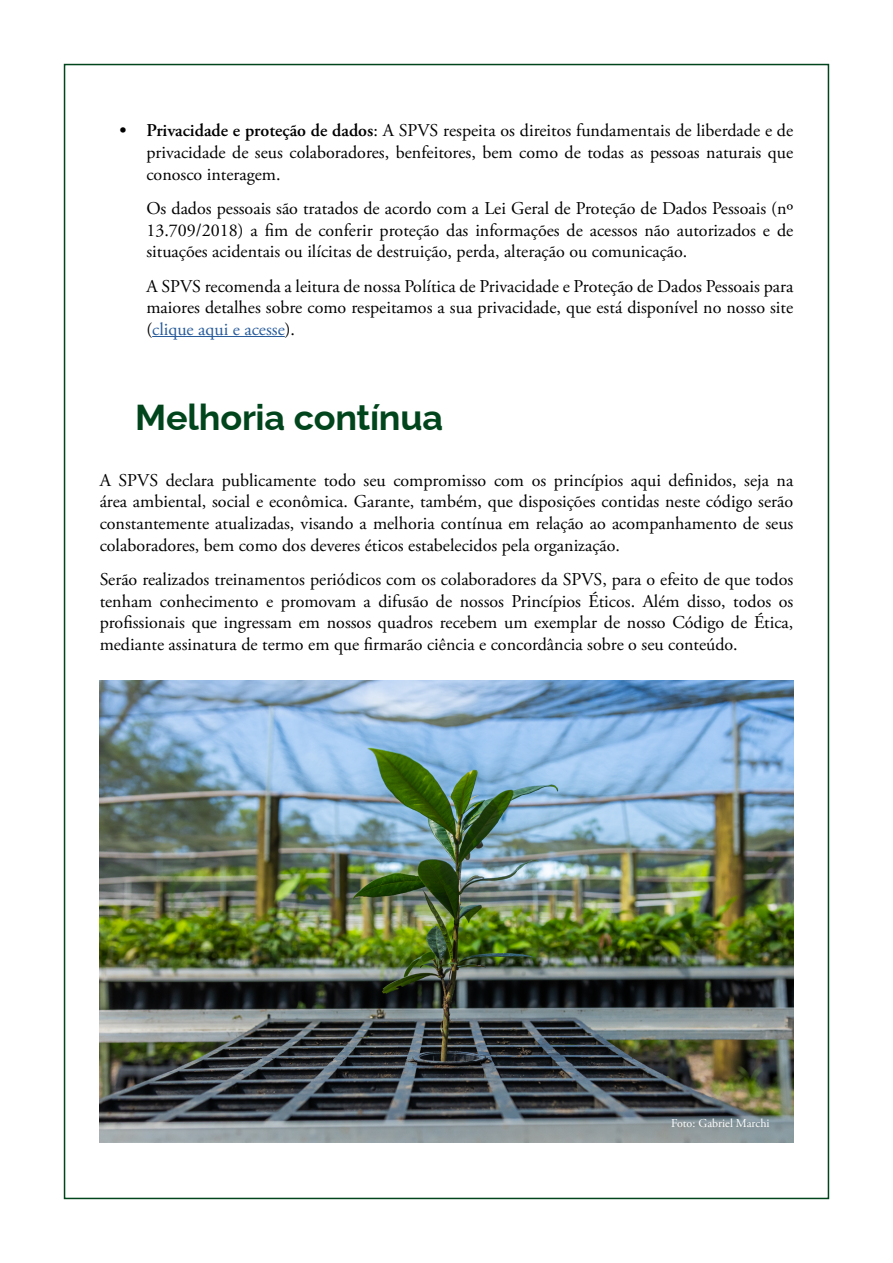
<style>
.page{position:relative;width:893px;height:1263px;background:#fff}
.page>*{position:absolute;margin:0;border:0;box-sizing:border-box;transform-origin:0 0}
.t1{font:100 36px "Raleway";letter-spacing:-.005em;color:#00451c}
.t2{font:18px/21.6px "Adobe Garamond Pro";color:#000;text-align:justify}
.t3{font:12px "Adobe Garamond Pro";color:#fff}
.s1{font-weight:600}
.s2{color:#275b9b}
</style>
<div class="page">
<hr style="left:152px;top:336px;width:133px;height:1px;background:#275b9b">
<img style="left:100px;top:680px;width:693px;height:463px">
<p class="t2" style="left:146px;top:120px;width:648px;text-indent:-27px"><span class="s1">• Privacidade e proteção de dados</span>: A SPVS respeita os direitos fundamentais de liberdade e de privacidade de seus colaboradores, benfeitores, bem como de todas as pessoas naturais que conosco interagem.</p>
<p class="t2" style="left:146px;top:198px;width:648px">Os dados pessoais são tratados de acordo com a Lei Geral de Proteção de Dados Pessoais (nº 13.709/2018) a fim de conferir proteção das informações de acessos não autorizados e de situações acidentais ou ilícitas de destruição, perda, alteração ou comunicação.</p>
<p class="t2" style="left:146px;top:276px;width:648px">A SPVS recomenda a leitura de nossa Política de Privacidade e Proteção de Dados Pessoais para maiores detalhes sobre como respeitamos a sua privacidade, que está disponível no nosso site (<span class="s2">clique aqui e acesse</span>).</p>
<h1 class="t1" style="left:135px;top:389px;width:310px">Melhoria contínua</h1>
<p class="t2" style="left:100px;top:470px;width:695px">A SPVS declara publicamente todo seu compromisso com os princípios aqui definidos, seja na área ambiental, social e econômica. Garante, também, que disposições contidas neste código serão constantemente atualizadas, visando a melhoria contínua em relação ao acompanhamento de seus colaboradores, bem como dos deveres éticos estabelecidos pela organização.</p>
<p class="t2" style="left:100px;top:569px;width:695px">Serão realizados treinamentos periódicos com os colaboradores da SPVS, para o efeito de que todos tenham conhecimento e promovam a difusão de nossos Princípios Éticos. Além disso, todos os profissionais que ingressam em nossos quadros recebem um exemplar de nosso Código de Ética, mediante assinatura de termo em que firmarão ciência e concordância sobre o seu conteúdo.</p>
<p class="t3" style="left:671px;top:1115px;width:100px">Foto: Gabriel Marchi</p>
</div>
